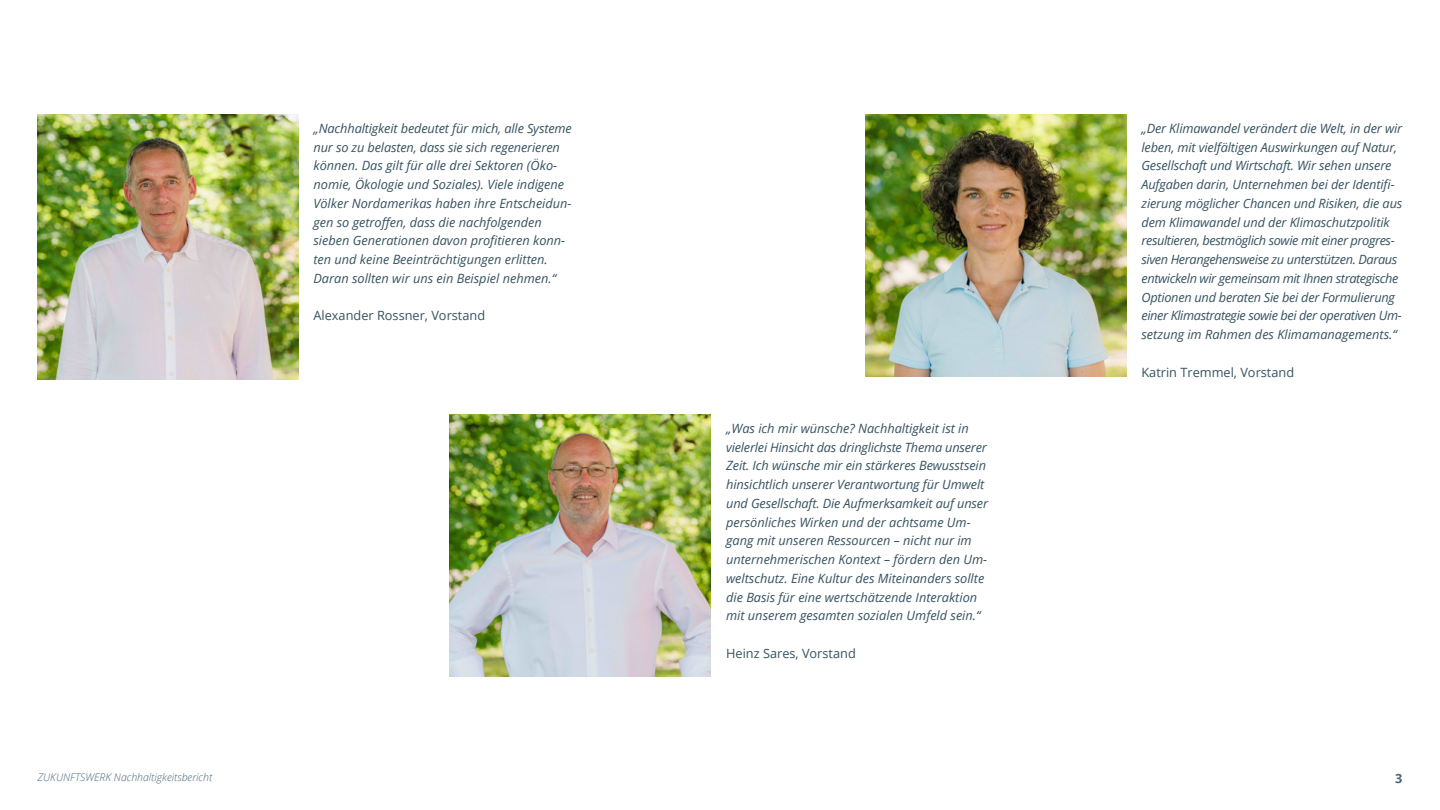
<style>
.page{position:relative;width:1440px;height:810px;background:#fff}
.page>*{position:absolute;margin:0;border:0;box-sizing:border-box;transform-origin:0 0}
.t1{font:italic 12.75px/18.8px "Open Sans";letter-spacing:-.005em;color:#365262}
.t2{font:12.75px "Open Sans";color:#365262}
.t3{font:700 12.75px "Open Sans";color:#44687d}
.t4{font:italic 300 10.5px "Open Sans";color:#44687d}
</style>
<div class="page">
<img style="left:38px;top:114px;width:261px;height:265px">
<img style="left:450px;top:414px;width:261px;height:262px">
<img style="left:865px;top:114px;width:262px;height:262px">
<p class="t1" style="left:313px;top:118px;width:260px">„Nachhaltigkeit bedeutet für mich, alle Systeme nur so zu belasten, dass sie sich regenerieren können. Das gilt für alle drei Sektoren (Öko&shy;nomie, Ökologie und Soziales). Viele indigene Völker Nordamerikas haben ihre Entscheidun&shy;gen so getroffen, dass die nachfolgenden</p>
<p class="t1" style="left:313px;top:231px;width:253px">sieben Generationen davon profitieren konn&shy;ten und keine Beeinträchtigungen erlitten.<br>Daran sollten wir uns ein Beispiel nehmen.“</p>
<p class="t2" style="left:313px;top:307px;width:173px">Alexander Rossner, Vorstand</p>
<p class="t1" style="left:726px;top:418px;width:262px">„Was ich mir wünsche? Nachhaltigkeit ist in vielerlei Hinsicht das dringlichste Thema unserer Zeit. Ich wünsche mir ein stärkeres Bewusstsein hinsichtlich unserer Verantwortung für Umwelt</p>
<p class="t1" style="left:726px;top:493px;width:263px">und Gesellschaft. Die Aufmerksamkeit auf unser persönliches Wirken und der achtsame Um&shy;gang mit unseren Ressourcen – nicht nur im unternehmerischen Kontext – fördern den Um&shy;weltschutz. Eine Kultur des Miteinanders sollte die Basis für eine wertschätzende Interaktion mit unserem gesamten sozialen Umfeld sein.“</p>
<p class="t2" style="left:726px;top:644px;width:131px">Heinz Sares, Vorstand</p>
<p class="t1" style="left:1141px;top:118px;width:262px">„Der Klimawandel verändert die Welt, in der wir leben, mit vielfältigen Auswirkungen auf Natur, Gesellschaft und Wirtschaft. Wir sehen unsere Aufgaben darin, Unternehmen bei der Identifi&shy;zierung möglicher Chancen und Risiken, die aus dem Klimawandel und der Klimaschutzpolitik resultieren, bestmöglich sowie mit einer progres&shy;siven Herangehensweise zu unterstützen. Daraus entwickeln wir gemeinsam mit Ihnen strategische Optionen und beraten Sie bei der Formulierung einer Klimastrategie sowie bei der operativen Um&shy;setzung im Rahmen des Klimamanagements.“</p>
<p class="t2" style="left:1141px;top:363px;width:154px">Katrin Tremmel, Vorstand</p>
<p class="t4" style="left:38px;top:770px;width:176px">ZUKUNFTSWERK Nachhaltigkeitsbericht</p>
<p class="t3" style="left:1395px;top:769px;width:9px">3</p>
</div>
